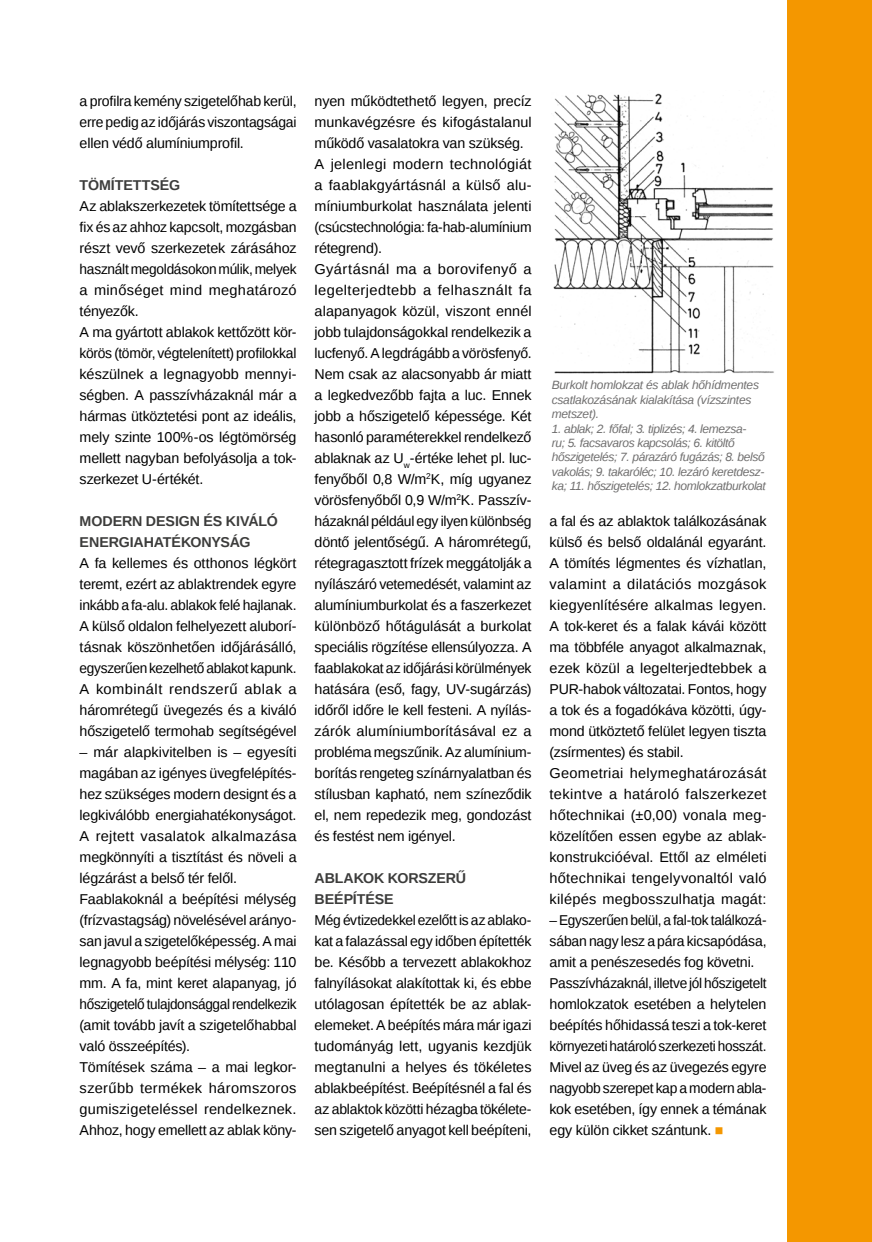
<style>
.page{position:relative;width:872px;height:1242px;background:#fff}
.page>*{position:absolute;margin:0;border:0;box-sizing:border-box;transform-origin:0 0}
.t1{font:14.25px/21px "Liberation Sans";letter-spacing:-.01em;color:#000}
.t2{font:14.25px/21px "Liberation Sans";letter-spacing:-.01em;color:#000;scale:.96 1}
.t3{font:700 14.25px/21px "Liberation Sans";letter-spacing:-.005em;color:#3c3c3b}
.t4{font:italic 12px/14.4px "Liberation Sans";letter-spacing:-.03em;color:#706f6f}
.s1{color:#f49700}
</style>
<div class="page">
<div style="left:787px;top:0;width:85px;height:1242px;background:#f49700"></div>
<img style="left:553px;top:91px;width:221px;height:283px">
<p class="t1" style="left:80px;top:91px;width:218px;text-align:justify">a profilra kemény szigetelőhab kerül, erre pedig az időjárás viszontagságai ellen védő alumíniumprofil.</p>
<p class="t3" style="left:80px;top:174px;width:102px">TÖMÍTETTSÉG</p>
<p class="t1" style="left:80px;top:196px;width:218px">Az ablakszerkezetek tömítettsége a fix és az ahhoz kapcsolt, mozgásban részt vevő szerkezetek zárásához használt megoldásokon múlik, melyek a minőséget mind meghatározó tényezők.<br>A ma gyártott ablakok kettőzött kör&shy;körös (tömör, végtelenített) profilokkal készülnek a legnagyobb mennyi&shy;ségben. A passzívházaknál már a hármas ütköztetési pont az ideális, mely szinte 100%-os légtömörség mellett nagyban befolyásolja a tok&shy;szerkezet U-értékét.</p>
<p class="t3" style="left:80px;top:510px;width:200px">MODERN DESIGN ÉS KIVÁLÓ<br>ENERGIAHATÉKONYSÁG</p>
<p class="t1" style="left:80px;top:553px;width:218px;text-align:justify">A fa kellemes és otthonos légkört teremt, ezért az ablaktrendek egyre inkább a fa-alu. ablakok felé hajlanak.<br>A külső oldalon felhelyezett aluborí&shy;tásnak köszönhetően időjárásálló, egyszerűen kezelhető ablakot kapunk.<br>A kombinált rendszerű ablak a háromrétegű üvegezés és a kiváló hőszigetelő termohab segítségével</p>
<p class="t1" style="left:80px;top:742px;width:218px">– már alapkivitelben is – egyesíti magában az igényes üvegfelépítés&shy;hez szükséges modern designt és a legkiválóbb energiahatékonyságot.<br>A rejtett vasalatok alkalmazása megkönnyíti a tisztítást és növeli a légzárást a belső tér felől.<br>Faablakoknál a beépítési mélység (frízvastagság) növelésével arányo&shy;san javul a szigetelőképesség. A mai legnagyobb beépítési mélység: 110 mm. A fa, mint keret alapanyag, jó hőszigetelő tulajdonsággal rendelkezik (amit tovább javít a szigetelőhabbal való összeépítés).<br>Tömítések száma – a mai legkor&shy;szerűbb termékek háromszoros gumiszigeteléssel rendelkeznek.<br>Ahhoz, hogy emellett az ablak kön -</p>
<p class="t1" style="left:314px;top:91px;width:218px">nyen működtethető legyen, precíz munkavégzésre és kifogástalanul működő vasalatokra van szükség.<br>A jelenlegi modern technológiát a faablakgyártásnál a külső alu&shy;míniumburkolat használata jelenti (csúcstechnológia: fa-hab-alumínium rétegrend).<br>Gyártásnál ma a borovifenyő a legelterjedtebb a felhasznált fa alapanyagok közül, viszont ennél jobb tulajdonságokkal rendelkezik a lucfenyő. A legdrágább a vörösfenyő.<br>Nem csak az alacsonyabb ár miatt a legkedvezőbb fajta a luc. Ennek jobb a hőszigetelő képessége. Két hasonló paraméterekkel rendelkező ablaknak az U<sub>w</sub>-értéke lehet pl. luc&shy;fenyőből 0,8 W/m<sup>2</sup>K, míg ugyanez vörösfenyőből 0,9 W/m<sup>2</sup>K. Passzív&shy;házaknál például egy ilyen különbség döntő jelentőségű. A háromrétegű, rétegragasztott frízek meggátolják a nyílászáró vetemedését, valamint az alumíniumburkolat és a faszerkezet különböző hőtágulását a burkolat speciális rögzítése ellensúlyozza. A faablakokat az időjárási körülmények hatására (eső, fagy, UV-sugárzás) időről időre le kell festeni. A nyílás&shy;zárók alumíniumborításával ez a probléma megszűnik. Az alumínium&shy;borítás rengeteg színárnyalatban és stílusban kapható, nem színeződik el, nem repedezik meg, gondozást és festést nem igényel.</p>
<p class="t3" style="left:314px;top:867px;width:153px">ABLAKOK KORSZERŰ<br>BEÉPÍTÉSE</p>
<p class="t1" style="left:314px;top:910px;width:218px;text-align:justify">Még évtizedekkel ezelőtt is az ablako&shy;kat a falazással egy időben építették be. Később a tervezett ablakokhoz falnyílásokat alakítottak ki, és ebbe utólagosan építették be az ablak&shy;elemeket. A beépítés mára már igazi tudományág lett, ugyanis kezdjük megtanulni a helyes és tökéletes ablakbeépítést. Beépítésnél a fal és az ablaktok közötti hézagba tökélete&shy;sen szigetelő anyagot kell beépíteni,</p>
<p class="t4" style="left:552px;top:378px;width:209px">Burkolt homlokzat és ablak hőhídmentes csatlakozásának kialakítása (vízszintes metszet).</p>
<p class="t4" style="left:552px;top:421px;width:216px">1. ablak; 2. főfal; 3. tiplizés; 4. lemezsa-<br>ru; 5. facsavaros kapcsolás; 6. kitöltő hőszigetelés; 7. párazáró fugázás; 8. belső vakolás; 9. takaróléc; 10. lezáró keretdesz&shy;ka; 11. hőszigetelés; 12. homlokzatburkolat</p>
<p class="t1" style="left:549px;top:511px;width:218px">a fal és az ablaktok találkozásának külső és belső oldalánál egyaránt.<br>A tömítés légmentes és vízhatlan, valamint a dilatációs mozgások kiegyenlítésére alkalmas legyen.<br>A tok-keret és a falak kávái között ma többféle anyagot alkalmaznak, ezek közül a legelterjedtebbek a PUR-habok változatai. Fontos, hogy a tok és a fogadókáva közötti, úgy&shy;mond ütköztető felület legyen tiszta (zsírmentes) és stabil.<br>Geometriai helymeghatározását tekintve a határoló falszerkezet hőtechnikai (±0,00) vonala meg&shy;közelítően essen egybe az ablak&shy;konstrukcióéval. Ettől az elméleti hőtechnikai tengelyvonaltól való kilépés megbosszulhatja magát:</p>
<p class="t2" style="left:549px;top:910px;width:227px">– Egyszerűen belül, a fal-tok találkozá&shy;sában nagy lesz a pára kicsapódása, amit a penészesedés fog követni.<br>Passzívházaknál, illetve jól hőszigetelt homlokzatok esetében a helytelen beépítés hőhidassá teszi a tok-keret környezeti határoló szerkezeti hosszát.<br>Mivel az üveg és az üvegezés egyre nagyobb szerepet kap a modern abla&shy;kok esetében, így ennek a témának egy külön cikket szántunk. <span class="s1">■</span></p>
</div>
